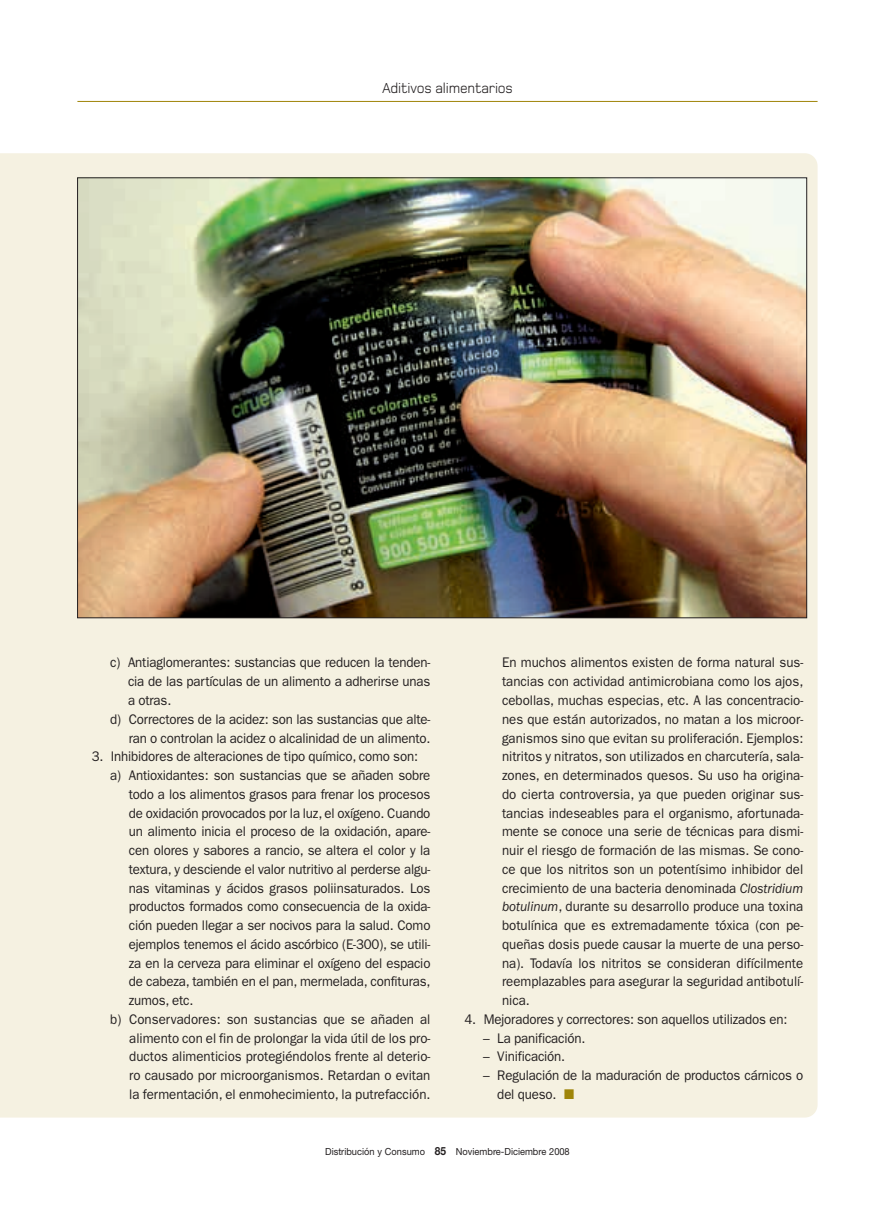
<style>
.page{position:relative;width:895px;height:1214px;background:#fff}
.page>*{position:absolute;margin:0;border:0;box-sizing:border-box;transform-origin:0 0}
.t1{font:15px "Foundry Monoline";letter-spacing:-.01em;color:#231f20;scale:.95 1}
.t2{font:13.95px/18.8px "Franklin Gothic";letter-spacing:-.01em;color:#231f20;text-align:justify;scale:.95 1}
.t3{font:9.75px "Helvetica Neue";color:#231f20;scale:.95 1}
.s1{font-style:italic}
.s2{color:#9f8509}
.s3{font-weight:700;font-size:11.25px}
</style>
<div class="page">
<img style="left:0;top:100px;width:818px;height:1018px">
<p class="t1" style="left:382px;top:83px;width:139px">Aditivos alimentarios</p>
<p class="t2" style="left:110px;top:654px;width:338px">c) Antiaglomerantes: sustancias que reducen la tenden-</p>
<p class="t2" style="left:128px;top:673px;width:320px">cia de las partículas de un alimento a adherirse unas</p>
<p class="t2" style="left:128px;top:692px;width:47px">a otras.</p>
<p class="t2" style="left:110px;top:711px;width:338px">d) Correctores de la acidez: son las sustancias que alte-</p>
<p class="t2" style="left:129px;top:729px;width:319px">ran o controlan la acidez o alcalinidad de un alimento.</p>
<p class="t2" style="left:92px;top:748px;width:345px">3. Inhibidores de alteraciones de tipo químico, como son:</p>
<p class="t2" style="left:110px;top:767px;width:338px">a) Antioxidantes: son sustancias que se añaden sobre</p>
<p class="t2" style="left:129px;top:786px;width:319px">todo a los alimentos grasos para frenar los procesos</p>
<p class="t2" style="left:129px;top:804px;width:319px">de oxidación provocados por la luz, el oxígeno. Cuando</p>
<p class="t2" style="left:129px;top:823px;width:319px">un alimento inicia el proceso de la oxidación, apare-</p>
<p class="t2" style="left:129px;top:842px;width:319px">cen olores y sabores a rancio, se altera el color y la</p>
<p class="t2" style="left:129px;top:861px;width:319px">textura, y desciende el valor nutritivo al perderse algu-</p>
<p class="t2" style="left:129px;top:879px;width:319px">nas vitaminas y ácidos grasos poliinsaturados. Los</p>
<p class="t2" style="left:129px;top:898px;width:319px">productos formados como consecuencia de la oxida-</p>
<p class="t2" style="left:129px;top:917px;width:319px">ción pueden llegar a ser nocivos para la salud. Como</p>
<p class="t2" style="left:129px;top:936px;width:319px">ejemplos tenemos el ácido ascórbico (E-300), se utili-</p>
<p class="t2" style="left:129px;top:954px;width:319px">za en la cerveza para eliminar el oxígeno del espacio</p>
<p class="t2" style="left:129px;top:973px;width:319px">de cabeza, también en el pan, mermelada, confituras,</p>
<p class="t2" style="left:129px;top:992px;width:70px">zumos, etc.</p>
<p class="t2" style="left:110px;top:1011px;width:338px">b) Conservadores: son sustancias que se añaden al</p>
<p class="t2" style="left:129px;top:1029px;width:319px">alimento con el fin de prolongar la vida útil de los pro-</p>
<p class="t2" style="left:129px;top:1048px;width:319px">ductos alimenticios protegiéndolos frente al deterio-</p>
<p class="t2" style="left:129px;top:1067px;width:319px">ro causado por microorganismos. Retardan o evitan</p>
<p class="t2" style="left:129px;top:1086px;width:319px">la fermentación, el enmohecimiento, la putrefacción.</p>
<p class="t2" style="left:502px;top:654px;width:319px">En muchos alimentos existen de forma natural sus&shy;tancias con actividad antimicrobiana como los ajos, cebollas, muchas especias, etc. A las concentracio&shy;nes que están autorizados, no matan a los microor&shy;ganismos sino que evitan su proliferación. Ejemplos: nitritos y nitratos, son utilizados en charcutería, sala&shy;zones, en determinados quesos. Su uso ha origina&shy;do cierta controversia, ya que pueden originar sus&shy;tancias indeseables para el organismo, afortunada&shy;mente se conoce una serie de técnicas para dismi&shy;nuir el riesgo de formación de las mismas. Se cono&shy;ce que los nitritos son un potentísimo inhibidor del crecimiento de una bacteria denominada <span class="s1">Clostridium botulinum</span>, durante su desarrollo produce una toxina botulínica que es extremadamente tóxica (con pe&shy;queñas dosis puede causar la muerte de una perso&shy;na). Todavía los nitritos se consideran difícilmente reemplazables para asegurar la seguridad antibotulí&shy;nica.</p>
<p class="t2" style="left:464px;top:1011px;width:341px">4. Mejoradores y correctores: son aquellos utilizados en:</p>
<p class="t2" style="left:483px;top:1029px;width:109px">– La panificación.</p>
<p class="t2" style="left:483px;top:1048px;width:88px">– Vinificación.</p>
<p class="t2" style="left:497px;top:1067px;width:323px;text-indent:-14px">– Regulación de la maduración de productos cárnicos o del queso. <span class="s2">■</span></p>
<p class="t3" style="left:325px;top:1147px;width:259px">Distribución y Consumo <span class="s3">85</span> Noviembre-Diciembre 2008</p>
</div>
